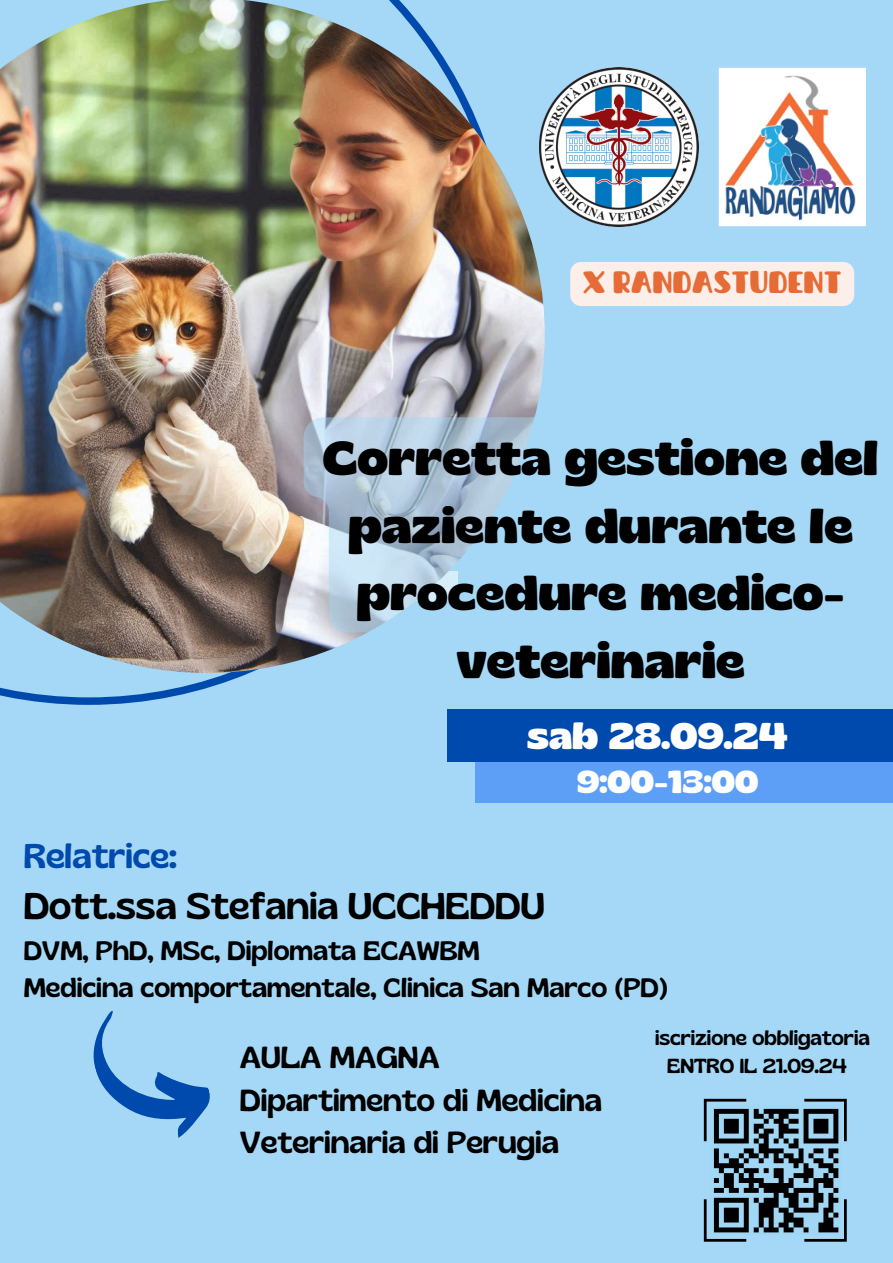
<style>
.page{position:relative;width:893px;height:1263px;background:#a4d8f6}
.page>*{position:absolute;margin:0;border:0;box-sizing:border-box;transform-origin:0 0}
.t1{font:700 47.92px/67.6px "Gliker";color:#000;text-align:center}
.t2{font:700 37.12px "Gliker";color:#fff}
.t3{font:37.05px "Gliker";color:#000}
.t4{font:34.05px "Gliker";color:#004aad}
.t5{font:700 31.88px "Gliker";color:#fff}
.t6{font:31.5px "Cranberry";color:#e66c37}
.t7{font:30.38px/42.2px "Gliker";color:#000}
.t8{font:26.55px/37.1px "Gliker";color:#000}
.t9{font:20.25px "Gliker";color:#000}
</style>
<div class="page">
<svg style="left:0;top:673px;width:249px;height:32px"></svg>
<div style="left:475px;top:758px;width:418px;height:45px;background:#5d9ff6"></div>
<div style="left:446px;top:709px;width:447px;height:53px;background:#004aad"></div>
<img style="left:0;top:0;width:545px;height:673px">
<svg style="left:93px;top:1011px;width:117px;height:127px"></svg>
<img style="left:718px;top:67px;width:147px;height:160px">
<img style="left:539px;top:67px;width:159px;height:160px">
<svg style="left:704px;top:1099px;width:142px;height:143px"></svg>
<img style="left:710px;top:1105px;width:130px;height:130px">
<svg style="left:304px;top:417px;width:241px;height:256px"></svg>
<div style="left:570px;top:262px;width:284px;height:44px;background:#fcefe9"></div>
<h6 class="t6" style="left:583px;top:268px;width:260px">X RANDASTUDENT</h6>
<h3 class="t1" style="left:323px;top:423px;width:557px">Corretta gestione del paziente durante le procedure medico&shy;veterinarie</h3>
<h4 class="t2" style="left:527px;top:711px;width:262px">sab 28.09.24</h4>
<p class="t5" style="left:577px;top:760px;width:183px">9:00-13:00</p>
<h1 class="t4" style="left:24px;top:835px;width:155px">Relatrice:</h1>
<h1 class="t3" style="left:24px;top:883px;width:522px">Dott.ssa Stefania UCCHEDDU</h1>
<h1 class="t8" style="left:24px;top:931px;width:646px">DVM, PhD, MSc, Diplomata ECAWBM<br>Medicina comportamentale, Clinica San Marco (PD)</h1>
<h2 class="t7" style="left:240px;top:1036px;width:364px">AULA MAGNA<br>Dipartimento di Medicina<br>Veterinaria di Perugia</h2>
<p class="t9" style="left:655px;top:1025px;width:216px">iscrizione obbligatoria</p>
<p class="t9" style="left:667px;top:1053px;width:181px">ENTRO IL 21.09.24</p>
</div>
